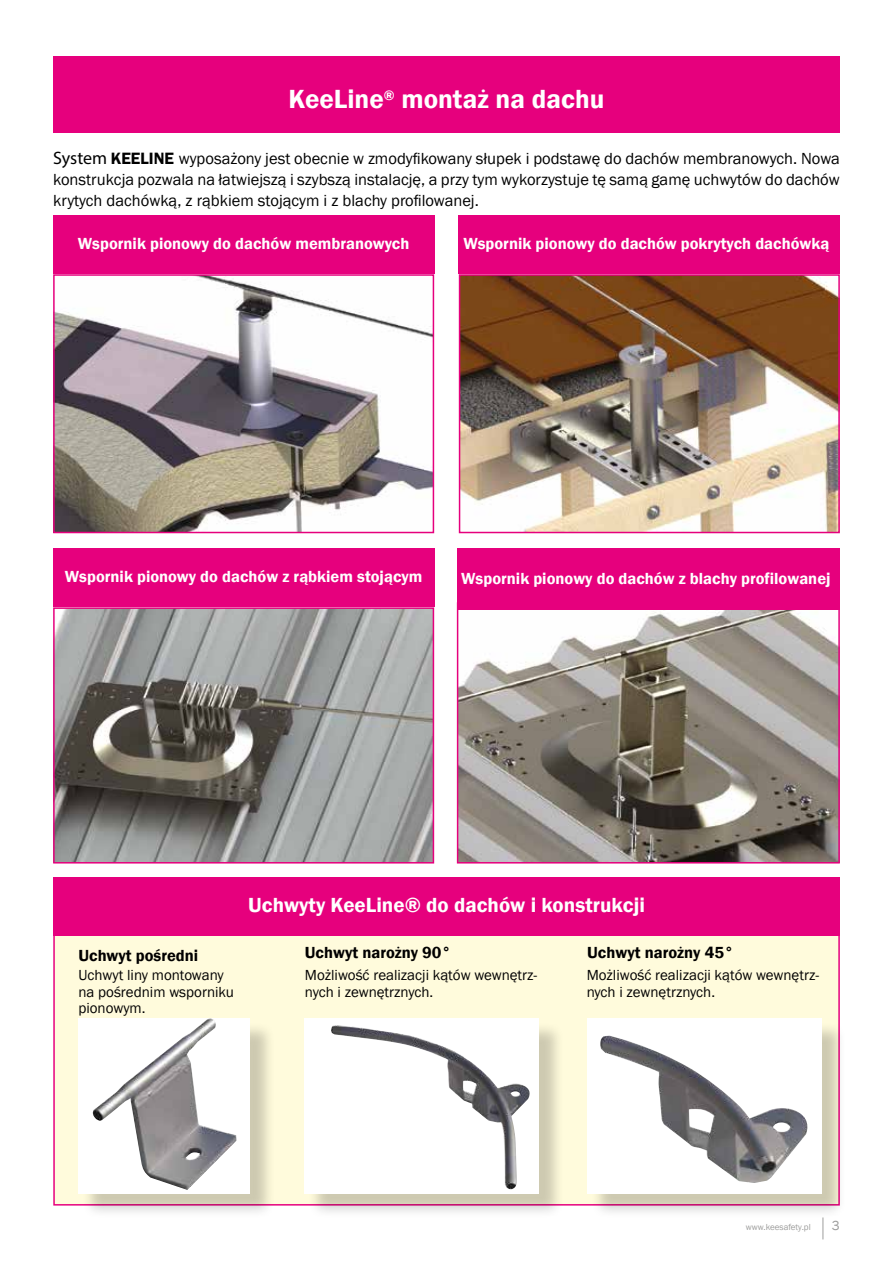
<style>
.page{position:relative;width:893px;height:1263px;background:#fff}
.page>*{position:absolute;margin:0;border:0;box-sizing:border-box;transform-origin:0 0}
.t1{font:600 27px "Franklin Gothic";color:#fff}
.t2{font:600 21px "Franklin Gothic";color:#fff}
.t3{font:16.5px/21px "Franklin Gothic";color:#000;text-align:justify}
.t4{font:600 16.5px "Franklin Gothic";color:#fff}
.t5{font:600 16.5px "Franklin Gothic";color:#000}
.t6{font:15px/16.5px "Franklin Gothic";color:#000}
.t7{font:13.5px "Franklin Gothic";color:#9d9d9c}
.t8{font:9px "Franklin Gothic";color:#9d9d9c}
.s1{font-family:"Myriad Pro";font-size:18px}
.s2{font-family:"ITC Franklin Gothic Std";font-weight:600}
</style>
<div class="page">
<svg style="left:823px;top:1218px;width:1px;height:21px"></svg>
<div style="left:53px;top:57px;width:787px;height:76px;background:#e6007d"></div>
<div style="left:53px;top:215px;width:381px;height:59px;background:#e6007d"></div>
<img style="left:56px;top:277px;width:375px;height:253px">
<div style="left:53px;top:274px;width:381px;height:259px;border:2px solid #e6007d"></div>
<div style="left:53px;top:549px;width:381px;height:58px;background:#e6007d"></div>
<img style="left:56px;top:610px;width:375px;height:250px">
<div style="left:53px;top:607px;width:381px;height:256px;border:2px solid #e6007d"></div>
<div style="left:459px;top:215px;width:381px;height:59px;background:#e6007d"></div>
<img style="left:462px;top:277px;width:375px;height:253px">
<div style="left:459px;top:274px;width:381px;height:259px;border:2px solid #e6007d"></div>
<img style="left:460px;top:610px;width:377px;height:250px">
<div style="left:457px;top:602px;width:383px;height:261px;border:2px solid #e6007d"></div>
<div style="left:53px;top:915px;width:787px;height:290px;background:#fffbdc;border:2px solid #e6007d"></div>
<div style="left:82px;top:1021px;width:193px;height:197px;background:#000;opacity:.2"></div>
<div style="left:78px;top:1018px;width:172px;height:175px;background:#fff"></div>
<img style="left:92px;top:1018px;width:145px;height:172px">
<div style="left:308px;top:1021px;width:257px;height:197px;background:#000;opacity:.2"></div>
<div style="left:305px;top:1018px;width:234px;height:175px;background:#fff"></div>
<img style="left:331px;top:1025px;width:199px;height:164px">
<div style="left:590px;top:1021px;width:257px;height:197px;background:#000;opacity:.2"></div>
<div style="left:587px;top:1018px;width:234px;height:175px;background:#fff"></div>
<img style="left:600px;top:1035px;width:208px;height:148px">
<div style="left:457px;top:549px;width:383px;height:61px;background:#e6007d"></div>
<div style="left:53px;top:877px;width:787px;height:59px;background:#e6007d"></div>
<h1 class="t1" style="left:289px;top:82px;width:317px">KeeLine<sup>®</sup> montaż na dachu</h1>
<p class="t3" style="left:53px;top:148px;width:788px"><span class="s1">System</span> <span class="s2">KEELINE</span> wyposażony jest obecnie w zmodyfikowany słupek i podstawę do dachów membranowych. Nowa konstrukcja pozwala na łatwiejszą i szybszą instalację, a przy tym wykorzystuje tę samą gamę uchwytów do dachów krytych dachówką, z rąbkiem stojącym i z blachy profilowanej.</p>
<p class="t4" style="left:78px;top:233px;width:333px">Wspornik pionowy do dachów membranowych</p>
<p class="t4" style="left:463px;top:233px;width:367px">Wspornik pionowy do dachów pokrytych dachówką</p>
<p class="t4" style="left:65px;top:567px;width:359px">Wspornik pionowy do dachów z rąbkiem stojącym</p>
<p class="t4" style="left:461px;top:568px;width:371px">Wspornik pionowy do dachów z blachy profilowanej</p>
<p class="t5" style="left:78px;top:945px;width:121px">Uchwyt pośredni</p>
<p class="t6" style="left:78px;top:967px;width:157px">Uchwyt liny montowany na pośrednim wsporniku pionowym.</p>
<p class="t2" style="left:248px;top:892px;width:398px">Uchwyty KeeLine® do dachów i konstrukcji</p>
<p class="t5" style="left:305px;top:943px;width:148px">Uchwyt narożny 90°</p>
<p class="t6" style="left:305px;top:967px;width:234px">Możliwość realizacji kątów wewnętrz&shy;nych i zewnętrznych.</p>
<p class="t5" style="left:587px;top:942px;width:148px">Uchwyt narożny 45°</p>
<p class="t6" style="left:587px;top:967px;width:234px">Możliwość realizacji kątów wewnętrz&shy;nych i zewnętrznych.</p>
<p class="t8" style="left:746px;top:1222px;width:66px">www.keesafety.pl</p>
<p class="t7" style="left:832px;top:1217px;width:9px">3</p>
</div>
